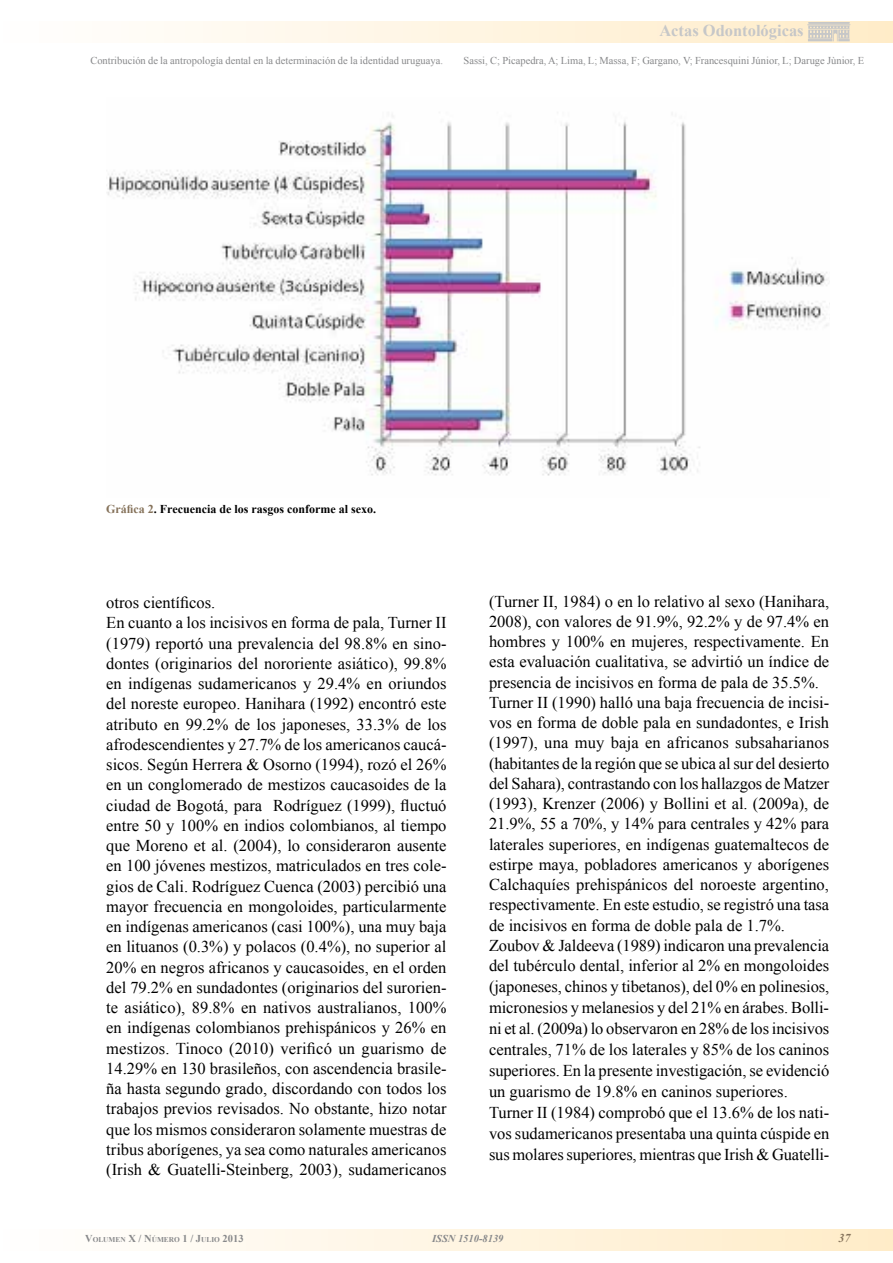
<style>
.page{position:relative;width:893px;height:1263px;background:#fff}
.page>*{position:absolute;margin:0;border:0;box-sizing:border-box;transform-origin:0 0}
.t1{font:16.5px/20.2px "Times New Roman";color:#000}
.t2{font:700 16.5px "Times New Roman";color:#c6c7c8}
.t3{font:700 12px "Times New Roman";color:#000}
.t4{font:italic 700 12px "Times New Roman";color:#85725a}
.t5{font:10.5px "Times New Roman";color:#87888a}
.t6{font:italic 700 10.5px "Times New Roman";color:#87888a}
.t7{font:700 7.35px "Times New Roman";color:#87888a}
.s1{color:#85725a}
.s2{font-size:10.5px}
</style>
<div class="page">
<img style="left:107px;top:115px;width:722px;height:361px">
<p class="t2" style="left:659px;top:19px;width:146px">Actas Odontológicas</p>
<p class="t5" style="left:90px;top:53px;width:354px">Contribución de la antropología dental en la determinación de la identidad uruguaya.</p>
<p class="t5" style="left:464px;top:53px;width:402px">Sassi, C; Picapedra, A; Lima, L; Massa, F; Gargano, V; Francesquini Júnior, L; Daruge Jùnior, E</p>
<p class="t3" style="left:106px;top:501px;width:271px"><span class="s1">Gráfica 2</span>. Frecuencia de los rasgos conforme al sexo.</p>
<p class="t1" style="left:106px;top:592px;width:342px">otros científicos.<br>En cuanto a los incisivos en forma de pala, Turner II (1979) reportó una prevalencia del 98.8% en sino&shy;dontes (originarios del nororiente asiático), 99.8% en indígenas sudamericanos y 29.4% en oriundos del noreste europeo. Hanihara (1992) encontró este atributo en 99.2% de los japoneses, 33.3% de los afrodescendientes y 27.7% de los americanos caucá&shy;sicos. Según Herrera &amp; Osorno (1994), rozó el 26% en un conglomerado de mestizos caucasoides de la ciudad de Bogotá, para Rodríguez (1999), fluctuó entre 50 y 100% en indios colombianos, al tiempo que Moreno et al. (2004), lo consideraron ausente en 100 jóvenes mestizos, matriculados en tres cole&shy;gios de Cali. Rodríguez Cuenca (2003) percibió una mayor frecuencia en mongoloides, particularmente en indígenas americanos (casi 100%), una muy baja en lituanos (0.3%) y polacos (0.4%), no superior al 20% en negros africanos y caucasoides, en el orden del 79.2% en sundadontes (originarios del surorien&shy;te asiático), 89.8% en nativos australianos, 100% en indígenas colombianos prehispánicos y 26% en mestizos. Tinoco (2010) verificó un guarismo de 14.29% en 130 brasileños, con ascendencia brasile&shy;ña hasta segundo grado, discordando con todos los trabajos previos revisados. No obstante, hizo notar que los mismos consideraron solamente muestras de tribus aborígenes, ya sea como naturales americanos (Irish &amp; Guatelli-Steinberg, 2003), sudamericanos</p>
<p class="t1" style="left:489px;top:591px;width:342px">(Turner II, 1984) o en lo relativo al sexo (Hanihara, 2008), con valores de 91.9%, 92.2% y de 97.4% en hombres y 100% en mujeres, respectivamente. En esta evaluación cualitativa, se advirtió un índice de presencia de incisivos en forma de pala de 35.5%.<br>Turner II (1990) halló una baja frecuencia de incisi&shy;vos en forma de doble pala en sundadontes, e Irish (1997), una muy baja en africanos subsaharianos (habitantes de la región que se ubica al sur del desierto del Sahara), contrastando con los hallazgos de Matzer (1993), Krenzer (2006) y Bollini et al. (2009a), de 21.9%, 55 a 70%, y 14% para centrales y 42% para laterales superiores, en indígenas guatemaltecos de estirpe maya, pobladores americanos y aborígenes Calchaquíes prehispánicos del noroeste argentino, respectivamente. En este estudio, se registró una tasa de incisivos en forma de doble pala de 1.7%.<br>Zoubov &amp; Jaldeeva (1989) indicaron una prevalencia del tubérculo dental, inferior al 2% en mongoloides (japoneses, chinos y tibetanos), del 0% en polinesios, micronesios y melanesios y del 21% en árabes. Bolli&shy;ni et al. (2009a) lo observaron en 28% de los incisivos centrales, 71% de los laterales y 85% de los caninos superiores. En la presente investigación, se evidenció un guarismo de 19.8% en caninos superiores.<br>Turner II (1984) comprobó que el 13.6% de los nati&shy;vos sudamericanos presentaba una quinta cúspide en sus molares superiores, mientras que Irish &amp; Guatelli-</p>
<p class="t7" style="left:85px;top:1235px;width:160px"><span class="s2">V</span>OLUMEN <span class="s2">X / N</span>ÚMERO <span class="s2">1 / J</span>ULIO <span class="s2">2013</span></p>
<p class="t6" style="left:432px;top:1231px;width:73px">ISSN 1510-8139</p>
<p class="t4" style="left:838px;top:1230px;width:13px">37</p>
</div>
